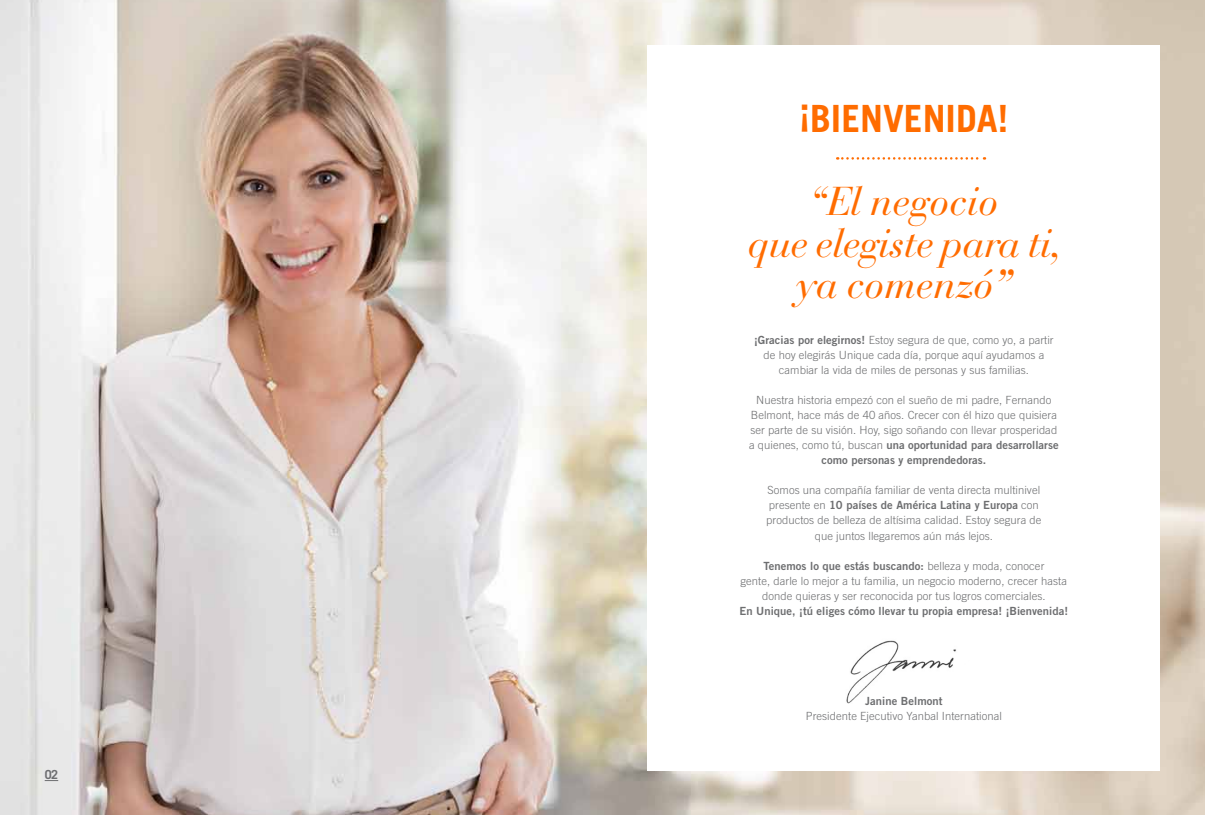
<style>
.page{position:relative;width:1205px;height:815px;background:#fff}
.page>*{position:absolute;margin:0;border:0;box-sizing:border-box;transform-origin:0 0}
.t1{font:italic 40px/41.2px "Bauer Bodoni Std";letter-spacing:-.02em;color:#ff6c00;text-align:center}
.t2{font:700 37.5px "Trade Gothic LT Std";color:#ff6c00}
.t3{font:700 12.5px "Trade Gothic LT Std";color:#6d6e70}
.t4{font:300 11.25px/15px "Trade Gothic LT Std";letter-spacing:.005em;color:#6d6e70;text-align:center}
.t5{font:11.25px/15px "Trade Gothic LT Std Bd 2";letter-spacing:.005em;color:#6d6e70;text-align:center}
.s1{font-weight:700}
.s2{font-family:"Trade Gothic LT Std Bd 2";font-weight:400}
.s3{font-family:"Trade Gothic LT Std";font-weight:300}
</style>
<div class="page">
<img style="left:0;top:0;width:1204px;height:814px">
<div style="left:647px;top:45px;width:512px;height:725px;background:#fff"></div>
<svg style="left:837px;top:157px;width:147px;height:3px"></svg>
<svg style="left:45px;top:780px;width:13px;height:1px"></svg>
<img style="left:846px;top:640px;width:110px;height:64px">
<p class="t3" style="left:45px;top:767px;width:15px">02</p>
<h2 class="t2" style="left:799px;top:97px;width:210px">¡BIENVENIDA!</h2>
<h1 class="t1" style="left:747px;top:184px;width:315px">“El negocio<br>que elegiste para ti, ya comenzó<span class="s1">”</span></h1>
<p class="t4" style="left:754px;top:334px;width:301px"><span class="s2">¡Gracias por elegirnos!</span> Estoy segura de que, como yo, a partir de hoy elegirás Unique cada día, porque aquí ayudamos a cambiar la vida de miles de personas y sus familias.</p>
<p class="t4" style="left:750px;top:394px;width:308px">Nuestra historia empezó con el sueño de mi padre, Fernando<br>Belmont, hace más de 40 años. Crecer con él hizo que quisiera ser parte de su visión. Hoy, sigo soñando con llevar prosperidad</p>
<p class="t5" style="left:749px;top:439px;width:311px"><span class="s3">a quienes, como tú, buscan</span> una oportunidad para desarrollarse como personas y emprendedoras.</p>
<p class="t4" style="left:767px;top:484px;width:274px">Somos una compañía familiar de venta directa multinivel</p>
<p class="t5" style="left:768px;top:499px;width:271px"><span class="s3">presente en</span> 10 países de América Latina y Europa <span class="s3">con</span></p>
<p class="t4" style="left:766px;top:514px;width:276px">productos de belleza de altísima calidad. Estoy segura de que juntos llegaremos aún más lejos.</p>
<p class="t5" style="left:763px;top:559px;width:282px">Tenemos lo que estás buscando: <span class="s3">belleza y moda, conocer</span></p>
<p class="t4" style="left:740px;top:574px;width:328px">gente, darle lo mejor a tu familia, un negocio moderno, crecer hasta donde quieras y ser reconocida por tus logros comerciales.</p>
<p class="t5" style="left:739px;top:604px;width:330px">En Unique, ¡tú eliges cómo llevar tu propia empresa! ¡Bienvenida!</p>
<p class="t5" style="left:865px;top:694px;width:79px">Janine Belmont</p>
<p class="t4" style="left:805px;top:709px;width:197px">Presidente Ejecutivo Yanbal International</p>
</div>
